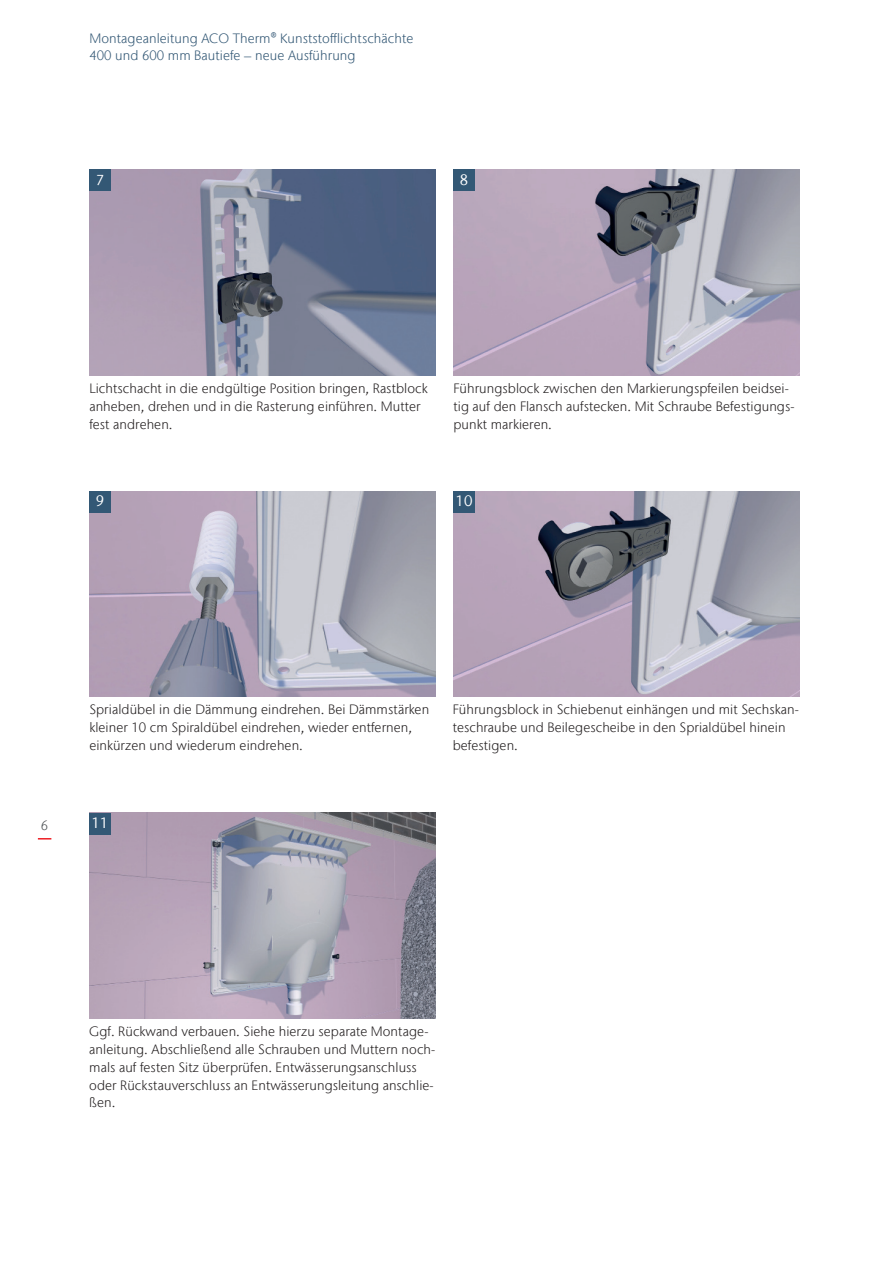
<style>
.page{position:relative;width:893px;height:1263px;background:#fff}
.page>*{position:absolute;margin:0;border:0;box-sizing:border-box;transform-origin:0 0}
.t1{font:15px "Stone Sans IIITC Com";color:#fff}
.t2{font:14.4px "Stone Sans IIITC Com";color:#fff}
.t3{font:300 13.5px/17.9px "Stone Sans IIITC Com";letter-spacing:.005em;color:#231f20}
.t4{font:300 13.5px/17.9px "Stone Sans IIITC Com";letter-spacing:.005em;color:#335875}
.t5{font:300 13.5px "Stone Sans IIITC Com";color:#505457}
.s1{font-weight:400}
</style>
<div class="page">
<img style="left:89px;top:813px;width:346px;height:205px">
<img style="left:453px;top:491px;width:346px;height:205px">
<img style="left:89px;top:491px;width:346px;height:205px">
<img style="left:453px;top:170px;width:346px;height:205px">
<img style="left:89px;top:170px;width:346px;height:205px">
<div style="left:89px;top:491px;width:22px;height:21px;background:#335875"></div>
<div style="left:453px;top:491px;width:22px;height:21px;background:#335875"></div>
<div style="left:89px;top:813px;width:22px;height:21px;background:#335875"></div>
<div style="left:89px;top:170px;width:22px;height:21px;background:#335875"></div>
<div style="left:453px;top:170px;width:22px;height:21px;background:#335875"></div>
<svg style="left:38px;top:838px;width:13px;height:1px"></svg>
<p class="t4" style="left:89px;top:29px;width:325px">Montageanleitung ACO Therm<span class="s1">®</span> Kunststofflichtschächte<br>400 und 600 mm Bautiefe – neue Ausführung</p>
<p class="t2" style="left:96px;top:171px;width:10px">7</p>
<p class="t1" style="left:460px;top:170px;width:10px">8</p>
<p class="t3" style="left:89px;top:379px;width:340px">Lichtschacht in die endgültige Position bringen, Rastblock anheben, drehen und in die Rasterung einführen. Mutter fest andrehen.</p>
<p class="t3" style="left:453px;top:379px;width:343px">Führungsblock zwischen den Markierungspfeilen beidsei&shy;tig auf den Flansch aufstecken. Mit Schraube Befestigungs&shy;punkt markieren.</p>
<p class="t1" style="left:96px;top:492px;width:10px">9</p>
<p class="t1" style="left:456px;top:492px;width:18px">10</p>
<p class="t5" style="left:41px;top:816px;width:9px">6</p>
<p class="t3" style="left:89px;top:701px;width:341px">Sprialdübel in die Dämmung eindrehen. Bei Dämmstärken kleiner 10 cm Spiraldübel eindrehen, wieder entfernen, einkürzen und wiederum eindrehen.</p>
<p class="t3" style="left:453px;top:701px;width:348px">Führungsblock in Schiebenut einhängen und mit Sechskan&shy;teschraube und Beilegescheibe in den Sprialdübel hinein befestigen.</p>
<p class="t1" style="left:91px;top:814px;width:18px">11</p>
<p class="t3" style="left:89px;top:1022px;width:348px">Ggf. Rückwand verbauen. Siehe hierzu separate Montage&shy;anleitung. Abschließend alle Schrauben und Muttern noch&shy;mals auf festen Sitz überprüfen. Entwässerungsanschluss oder Rückstauverschluss an Entwässerungsleitung anschlie&shy;ßen.</p>
</div>
